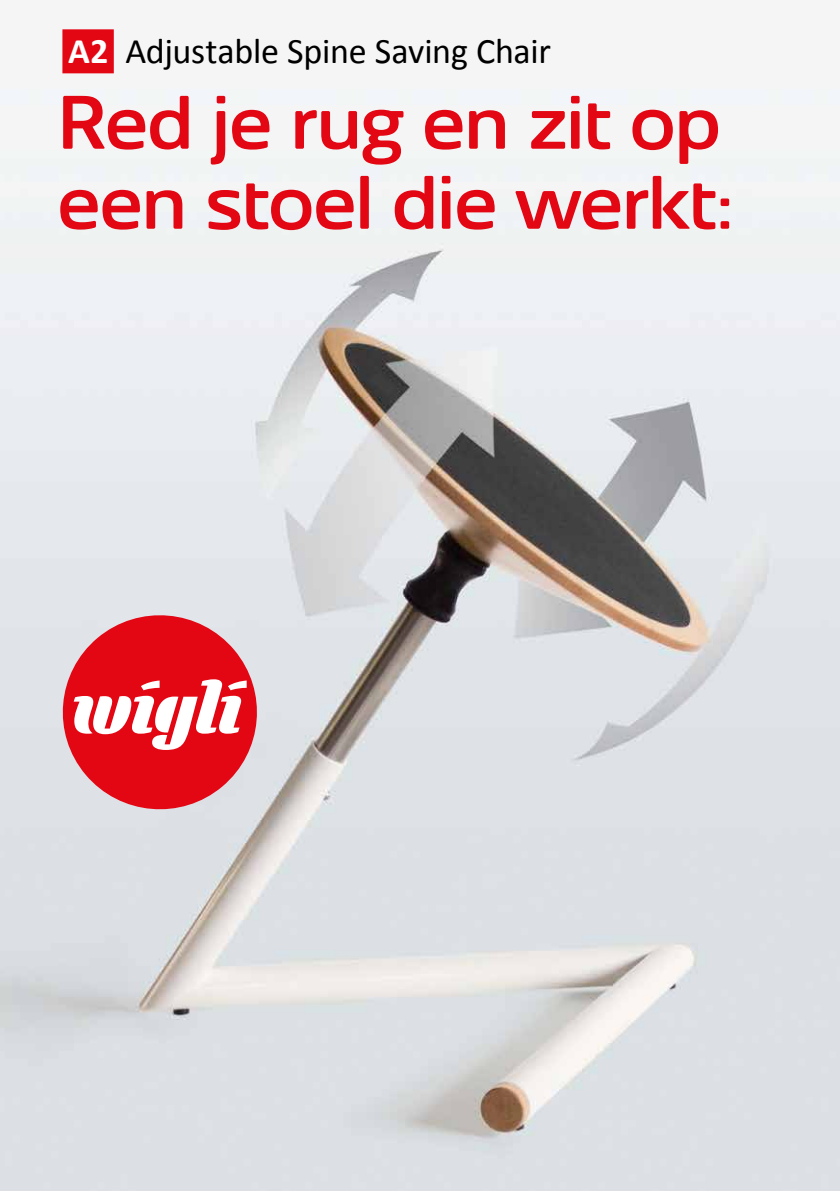
<style>
.page{position:relative;width:840px;height:1191px;background:#fff}
.page>*{position:absolute;margin:0;border:0;box-sizing:border-box;transform-origin:0 0}
.t1{font:72px/80px "Moof";letter-spacing:-.04em;color:#e30613}
.t2{font:36px "Calibri";letter-spacing:-.005em;color:#000}
.t3{font:700 36px "Calibri";color:#fff}
</style>
<div class="page">
<img style="left:0;top:73px;width:839px;height:1118px">
<div style="left:62px;top:29px;width:52px;height:44px;background:#e30613"></div>
<svg style="left:51px;top:603px;width:217px;height:218px;background:#e1757e"></svg>
<svg style="left:74px;top:679px;width:172px;height:71px"></svg>
<p class="t2" style="left:125px;top:28px;width:427px">Adjustable Spine Saving Chair</p>
<p class="t3" style="left:68px;top:28px;width:41px">A2</p>
<p class="t1" style="left:57px;top:83px;width:679px">Red je rug en zit op een stoel die werkt:</p>
</div>
